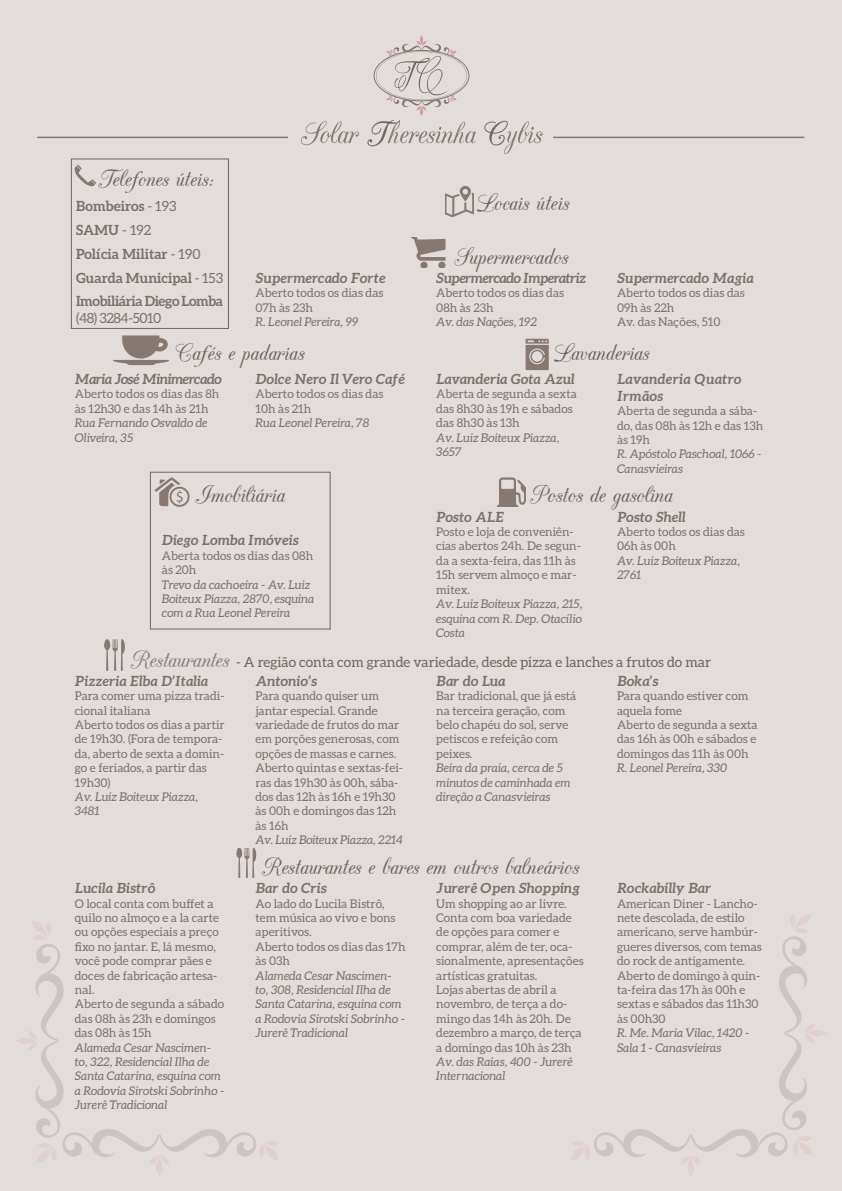
<style>
.page{position:relative;width:842px;height:1191px;background:#fff}
.page>*{position:absolute;margin:0;border:0;box-sizing:border-box;transform-origin:0 0}
.t1{font:28px/53.4px "CAC Champagne";color:#71635c;text-align:right}
.t2{font:15.8px "Myriad Pro";color:#877972}
.t3{font:italic 700 14px "Aleo";color:#7c6f69}
.t4{font:14px/19.3px "Aleo";color:#71635c}
.t5{font:700 14px/23.9px "Aleo";color:#7c6f69}
.t6{font:italic 700 14px "Aleo";letter-spacing:-.045em;color:#7c6f69}
.t7{font:italic 700 14px/16.8px "Aleo";letter-spacing:.02em;color:#7c6f69}
.t8{font:italic 700 14px "Aleo";letter-spacing:-.04em;color:#7c6f69}
.t9{font:14px "Aleo";letter-spacing:-.03em;color:#7c6f69}
.t10{font:12px/14.4px "Aleo";color:#7c6f69}
.t11{font:italic 12px/14.4px "Aleo";color:#7c6f69}
.s1{font-weight:400}
.s2{font-family:"CAC Champagne";font-size:28px;color:#887b75}
.s3{font-weight:700;font-style:italic;color:#7c6f69}
</style>
<div class="page">
<div style="left:1px;top:0;width:841px;height:1191px;background:#e2dddb"></div>
<svg style="left:571px;top:914px;width:255px;height:262px"></svg>
<svg style="left:17px;top:921px;width:261px;height:255px"></svg>
<svg style="left:301px;top:121px;width:58px;height:24px"></svg>
<svg style="left:367px;top:35px;width:109px;height:111px"></svg>
<svg style="left:484px;top:121px;width:59px;height:33px"></svg>
<hr style="left:553px;top:137px;width:251px;height:1px;background:#877973">
<hr style="left:37px;top:137px;width:251px;height:1px;background:#877973">
<div style="left:71px;top:158px;width:158px;height:171px;border:1px solid #71635c"></div>
<svg style="left:445px;top:186px;width:28px;height:31px"></svg>
<svg style="left:411px;top:238px;width:34px;height:30px"></svg>
<svg style="left:526px;top:339px;width:23px;height:31px"></svg>
<svg style="left:114px;top:335px;width:54px;height:30px"></svg>
<svg style="left:104px;top:639px;width:21px;height:31px"></svg>
<svg style="left:236px;top:848px;width:20px;height:29px"></svg>
<svg style="left:497px;top:477px;width:29px;height:30px"></svg>
<svg style="left:155px;top:477px;width:35px;height:30px"></svg>
<div style="left:150px;top:472px;width:181px;height:157px;border:1px solid #71635c"></div>
<svg style="left:74px;top:164px;width:22px;height:23px"></svg>
<h1 class="t1" style="left:98px;top:152px;width:118px">Telefones úteis:</h1>
<p class="t5" style="left:76px;top:194px;width:148px">Bombeiros <span class="s1">- 193<br></span>SAMU <span class="s1">- 192<br></span>Polícia Militar <span class="s1">- 190<br></span>Guarda Municipal <span class="s1">- 153<br></span>Imobiliária Diego Lomba</p>
<p class="t9" style="left:76px;top:310px;width:87px">(48) 3284-5010</p>
<p class="t3" style="left:256px;top:270px;width:132px">Supermercado Forte</p>
<p class="t10" style="left:256px;top:285px;width:129px">Aberto todos os dias das<br>07h às 23h</p>
<p class="t11" style="left:256px;top:314px;width:104px">R. Leonel Pereira, 99</p>
<h1 class="t1" style="left:454px;top:177px;width:117px">Locais úteis<br>Supermercados</h1>
<p class="t6" style="left:436px;top:270px;width:151px">Supermercado Imperatriz</p>
<p class="t10" style="left:436px;top:285px;width:129px">Aberto todos os dias das<br>08h às 23h</p>
<p class="t11" style="left:436px;top:314px;width:102px">Av. das Nações, 192</p>
<p class="t3" style="left:617px;top:270px;width:138px">Supermercado Magia</p>
<p class="t10" style="left:617px;top:285px;width:129px">Aberto todos os dias das<br>09h às 22h<br>Av. das Nações, 510</p>
<h1 class="t1" style="left:176px;top:327px;width:130px">Cafés e padarias</h1>
<h1 class="t1" style="left:553px;top:327px;width:98px">Lavanderias</h1>
<p class="t8" style="left:75px;top:371px;width:149px">Maria José Minimercado</p>
<p class="t10" style="left:75px;top:387px;width:146px">Aberto todos os dias das 8h às 12h30 e das 14h às 21h</p>
<p class="t11" style="left:75px;top:415px;width:134px">Rua Fernando Osvaldo de<br>Oliveira, 35</p>
<p class="t3" style="left:256px;top:371px;width:152px">Dolce Nero Il Vero Café</p>
<p class="t10" style="left:256px;top:387px;width:129px">Aberto todos os dias das<br>10h às 21h</p>
<p class="t11" style="left:256px;top:415px;width:115px">Rua Leonel Pereira, 78</p>
<p class="t3" style="left:436px;top:371px;width:140px">Lavanderia Gota Azul</p>
<p class="t10" style="left:436px;top:387px;width:142px">Aberta de segunda a sexta das 8h30 às 19h e sábados das 8h30 às 13h</p>
<p class="t11" style="left:436px;top:430px;width:125px">Av. Luiz Boiteux Piazza,<br>3657</p>
<p class="t7" style="left:617px;top:370px;width:126px">Lavanderia Quatro<br>Irmãos</p>
<p class="t10" style="left:617px;top:403px;width:148px">Aberta de segunda a sába&shy;do, das 08h às 12h e das 13h às 19h</p>
<p class="t11" style="left:617px;top:447px;width:146px">R. Apóstolo Paschoal, 1066 -<br>Canasvieiras</p>
<h1 class="t1" style="left:195px;top:469px;width:91px">Imobiliária</h1>
<h1 class="t1" style="left:530px;top:469px;width:144px">Postos de gasolina</h1>
<p class="t3" style="left:436px;top:508px;width:70px">Posto ALE</p>
<p class="t10" style="left:436px;top:524px;width:146px">Posto e loja de conveniên&shy;cias abertos 24h. De segun&shy;da a sexta-feira, das 11h às<br>15h servem almoço e mar&shy;mitex.</p>
<p class="t11" style="left:436px;top:596px;width:148px;text-align:justify">Av. Luiz Boiteux Piazza, 215, esquina com R. Dep. Otacílio Costa</p>
<h2 class="t2" style="left:176px;top:487px;width:10px">$</h2>
<p class="t3" style="left:617px;top:508px;width:70px">Posto Shell</p>
<p class="t10" style="left:617px;top:524px;width:129px">Aberto todos os dias das<br>06h às 00h</p>
<p class="t11" style="left:617px;top:553px;width:125px">Av. Luiz Boiteux Piazza,<br>2761</p>
<p class="t3" style="left:162px;top:532px;width:139px">Diego Lomba Imóveis</p>
<p class="t10" style="left:162px;top:548px;width:153px">Aberta todos os dias das 08h às 20h</p>
<p class="t11" style="left:162px;top:577px;width:154px">Trevo da cachoeira - Av. Luiz<br>Boiteux Piazza, 2870, esquina com a Rua Leonel Pereira</p>
<p class="t4" style="left:75px;top:651px;width:638px;text-indent:55px"><span class="s2">Restaurantes</span> - A região conta com grande variedade, desde pizza e lanches a frutos do mar<br><span class="s3">Pizzeria Elba D’Italia</span></p>
<p class="t10" style="left:75px;top:688px;width:151px">Para comer uma pizza tradi&shy;cional italiana<br>Aberto todos os dias a partir de 19h30. (Fora de tempora&shy;da, aberto de sexta a domin&shy;go e feriados, a partir das<br>19h30)</p>
<p class="t11" style="left:75px;top:789px;width:125px">Av. Luiz Boiteux Piazza,<br>3481</p>
<p class="t3" style="left:256px;top:672px;width:63px">Antonio’s</p>
<p class="t10" style="left:256px;top:688px;width:149px">Para quando quiser um jantar especial. Grande variedade de frutos do mar em porções generosas, com opções de massas e carnes.<br>Aberto quintas e sextas-fei&shy;ras das 19h30 às 00h, sába&shy;dos das 12h às 16h e 19h30 às 00h e domingos das 12h às 16h</p>
<p class="t11" style="left:256px;top:832px;width:149px">Av. Luiz Boiteux Piazza, 2214</p>
<p class="t3" style="left:617px;top:672px;width:43px">Boka’s</p>
<p class="t10" style="left:617px;top:688px;width:142px">Para quando estiver com aquela fome<br>Aberto de segunda a sexta das 16h às 00h e sábados e domingos das 11h às 00h</p>
<p class="t11" style="left:617px;top:760px;width:112px">R. Leonel Pereira, 330</p>
<p class="t3" style="left:436px;top:672px;width:71px">Bar do Lua</p>
<p class="t10" style="left:436px;top:688px;width:141px">Bar tradicional, que já está na terceira geração, com belo chapéu do sol, serve petiscos e refeição com peixes.</p>
<p class="t11" style="left:436px;top:760px;width:136px">Beira da praia, cerca de 5 minutos de caminhada em direção a Canasvieiras</p>
<p class="t3" style="left:75px;top:880px;width:82px">Lucila Bistrô</p>
<p class="t10" style="left:75px;top:896px;width:151px">O local conta com buffet a quilo no almoço e a la carte ou opções especiais a preço fixo no jantar. E, lá mesmo, você pode comprar pães e doces de fabricação artesa&shy;nal.<br>Aberto de segunda a sábado das 08h às 23h e domingos das 08h às 15h</p>
<p class="t11" style="left:75px;top:1040px;width:151px">Alameda Cesar Nascimen&shy;to, 322, Residencial Ilha de<br>Santa Catarina, esquina com a Rodovia Sirotski Sobrinho -<br>Jurerê Tradicional</p>
<h1 class="t1" style="left:262px;top:840px;width:319px">Restaurantes e bares em outros balneários</h1>
<p class="t3" style="left:256px;top:880px;width:73px">Bar do Cris</p>
<p class="t10" style="left:256px;top:896px;width:152px">Ao lado do Lucila Bistrô, tem música ao vivo e bons aperitivos.<br>Aberto todos os dias das 17h às 03h</p>
<p class="t11" style="left:256px;top:968px;width:151px">Alameda Cesar Nascimen&shy;to, 308, Residencial Ilha de<br>Santa Catarina, esquina com a Rodovia Sirotski Sobrinho -<br>Jurerê Tradicional</p>
<p class="t3" style="left:436px;top:880px;width:146px">Jurerê Open Shopping</p>
<p class="t10" style="left:436px;top:896px;width:149px">Um shopping ao ar livre.<br>Conta com boa variedade de opções para comer e comprar, além de ter, oca&shy;sionalmente, apresentações artísticas gratuitas.<br>Lojas abertas de abril a novembro, de terça a do&shy;mingo das 14h às 20h. De dezembro a março, de terça a domingo das 10h às 23h</p>
<p class="t11" style="left:436px;top:1054px;width:138px">Av. das Raias, 400 - Jurerê<br>Internacional</p>
<p class="t3" style="left:617px;top:880px;width:96px">Rockabilly Bar</p>
<p class="t10" style="left:617px;top:896px;width:146px">American Diner - Lancho&shy;nete descolada, de estilo americano, serve hambúr&shy;gueres diversos, com temas do rock de antigamente.<br>Aberto de domingo à quin&shy;ta-feira das 17h às 00h e sextas e sábados das 11h30 às 00h30</p>
<p class="t11" style="left:617px;top:1025px;width:134px">R. Me. Maria Vilac, 1420 -<br>Sala 1 - Canasvieiras</p>
</div>
